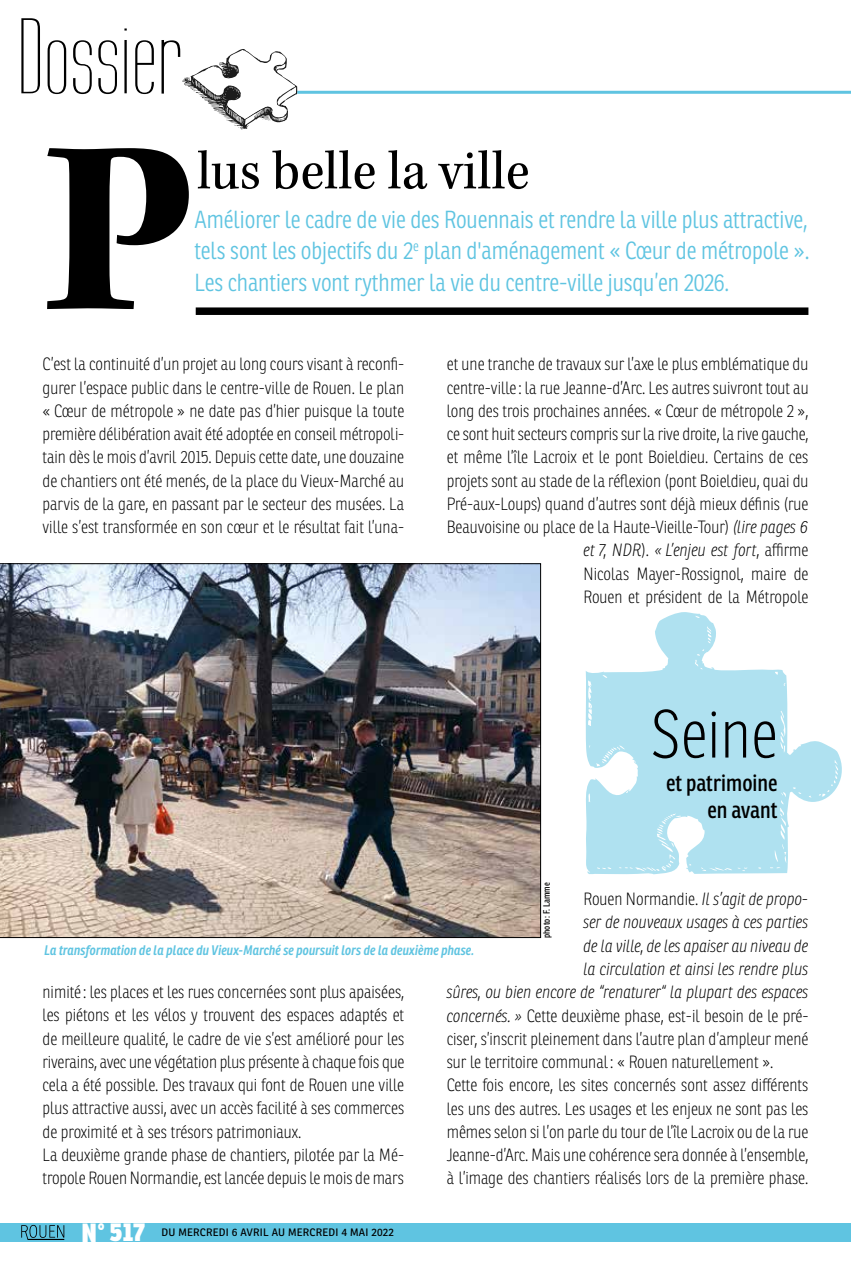
<style>
.page{position:relative;width:851px;height:1263px;background:#fff}
.page>*{position:absolute;margin:0;border:0;box-sizing:border-box;transform-origin:0 0}
.t1{font:700 253.35px "Kepler Std";color:#000}
.t2{font:100 94.5px "Labtop";color:#000}
.t3{font:100 65.85px "Ronnia Cond";color:#000}
.t4{font:57px "Kepler Std Scn";letter-spacing:.005em;color:#000}
.t5{font:800 25.65px "Ronnia Cond";color:#fff}
.t6{font:300 24px/31.5px "Ronnia Cond";letter-spacing:-.005em;color:#5fc4e1;text-align:justify}
.t7{font:22.5px/27px "Ronnia Cond";color:#000;text-align:right}
.t8{font:100 17.25px/23.2px "Ronnia Cond";color:#000;text-align:justify}
.t9{font:italic 100 17.25px "Ronnia Cond";color:#000}
.t10{font:italic 600 13.5px "Ronnia Cond";color:#5fc4e1}
.t11{font:10.5px "Ronnia";letter-spacing:.02em;color:#000}
.t12{font:9px "Ronnia Cond";color:#000}
.s1{font-style:italic}
.s2{font-style:normal}
</style>
<div class="page">
<div style="left:0;top:1223px;width:850px;height:19px;background:#5fc4e1"></div>
<hr style="left:297px;top:91px;width:553px;height:3px;background:#5fc4e1">
<svg style="left:182px;top:49px;width:115px;height:81px"></svg>
<svg style="left:21px;top:1225px;width:43px;height:15px"></svg>
<img style="left:0;top:563px;width:541px;height:375px">
<svg style="left:585px;top:612px;width:257px;height:263px"></svg>
<div style="left:661px;top:618px;width:32px;height:47px;background:#afe1f0"></div>
<svg style="left:636px;top:675px;width:18px;height:4px"></svg>
<svg style="left:589px;top:759px;width:61px;height:106px"></svg>
<svg style="left:703px;top:675px;width:127px;height:185px"></svg>
<div style="left:196px;top:307px;width:612px;height:8px;background:#000"></div>
<h2 class="t2" style="left:17px;top:-1px;width:166px">Dossier</h2>
<h1 class="t1" style="left:44px;top:85px;width:155px">P</h1>
<h3 class="t4" style="left:197px;top:139px;width:334px">lus belle la ville</h3>
<h3 class="t6" style="left:195px;top:203px;width:616px">Améliorer le cadre de vie des Rouennais et rendre la ville plus attractive, tels sont les objectifs du 2<sup>e</sup> plan d'aménagement « Cœur de métropole ».<br>Les chantiers vont rythmer la vie du centre-ville jusqu’en 2026.</h3>
<p class="t8" style="left:43px;top:353px;width:363px">C’est la continuité d’un projet au long cours visant à reconfi&shy;gurer l’espace public dans le centre-ville de Rouen. Le plan « Cœur de métropole » ne date pas d’hier puisque la toute première délibération avait été adoptée en conseil métropoli&shy;tain dès le mois d’avril 2015. Depuis cette date, une douzaine de chantiers ont été menés, de la place du Vieux-Marché au parvis de la gare, en passant par le secteur des musées. La ville s’est transformée en son cœur et le résultat fait l’una-</p>
<p class="t8" style="left:446px;top:353px;width:363px;text-align:right">et une tranche de travaux sur l’axe le plus emblématique du centre-ville : la rue Jeanne-d’Arc. Les autres suivront tout au long des trois prochaines années. « Cœur de métropole 2 », ce sont huit secteurs compris sur la rive droite, la rive gauche, et même l’île Lacroix et le pont Boieldieu. Certains de ces projets sont au stade de la réflexion (pont Boieldieu, quai du Pré-aux-Loups) quand d’autres sont déjà mieux définis (rue Beauvoisine ou place de la Haute-Vieille-Tour) <span class="s1">(lire pages 6 et 7, NDR</span>). <span class="s1">« L’enjeu est fort</span>, affirme<br>Nicolas Mayer-Rossignol, maire de<br>Rouen et président de la Métropole</p>
<h3 class="t3" style="left:650px;top:698px;width:128px">Seine</h3>
<h3 class="t7" style="left:666px;top:769px;width:113px">et patrimoine en avant</h3>
<p class="t12" style="left:541px;top:938px;width:57px;rotate:-90deg">photo : F. Lamme</p>
<p class="t9" style="left:583px;top:889px;width:226px"><span class="s2">Rouen Normandie.</span> Il s’agit de propo-</p>
<p class="t9" style="left:583px;top:912px;width:226px">ser de nouveaux usages à ces parties</p>
<p class="t9" style="left:583px;top:936px;width:226px">de la ville, de les apaiser au niveau de</p>
<p class="t9" style="left:583px;top:959px;width:226px">la circulation et ainsi les rendre plus</p>
<p class="t9" style="left:446px;top:982px;width:363px">sûres, ou bien encore de “renaturer“ la plupart des espaces</p>
<p class="t8" style="left:446px;top:1004px;width:363px"><span class="s1">concernés. »</span> Cette deuxième phase, est-il besoin de le pré-</p>
<p class="t8" style="left:446px;top:1027px;width:363px">ciser, s’inscrit pleinement dans l’autre plan d’ampleur mené</p>
<p class="t8" style="left:446px;top:1050px;width:328px">sur le territoire communal: « Rouen naturellement ».</p>
<p class="t8" style="left:446px;top:1074px;width:363px">Cette fois encore, les sites concernés sont assez différents</p>
<p class="t8" style="left:446px;top:1097px;width:363px">les uns des autres. Les usages et les enjeux ne sont pas les</p>
<p class="t8" style="left:446px;top:1120px;width:363px">mêmes selon si l’on parle du tour de l’île Lacroix ou de la rue</p>
<p class="t8" style="left:446px;top:1143px;width:363px">Jeanne-d’Arc. Mais une cohérence sera donnée à l’ensemble,</p>
<p class="t8" style="left:446px;top:1167px;width:363px">à l’image des chantiers réalisés lors de la première phase.</p>
<p class="t10" style="left:44px;top:942px;width:431px">La transformation de la place du Vieux-Marché se poursuit lors de la deuxième phase.</p>
<p class="t8" style="left:43px;top:981px;width:363px;text-align:left">nimité : les places et les rues concernées sont plus apaisées, les piétons et les vélos y trouvent des espaces adaptés et de meilleure qualité, le cadre de vie s’est amélioré pour les riverains, avec une végétation plus présente à chaque fois que cela a été possible. Des travaux qui font de Rouen une ville plus attractive aussi, avec un accès facilité à ses commerces de proximité et à ses trésors patrimoniaux.<br>La deuxième grande phase de chantiers, pilotée par la Mé&shy;tropole Rouen Normandie, est lancée depuis le mois de mars</p>
<h3 class="t5" style="left:81px;top:1215px;width:65px">N° 517</h3>
<p class="t11" style="left:161px;top:1226px;width:234px">DU MERCREDI 6 AVRIL AU MERCREDI 4 MAI 2022</p>
</div>
